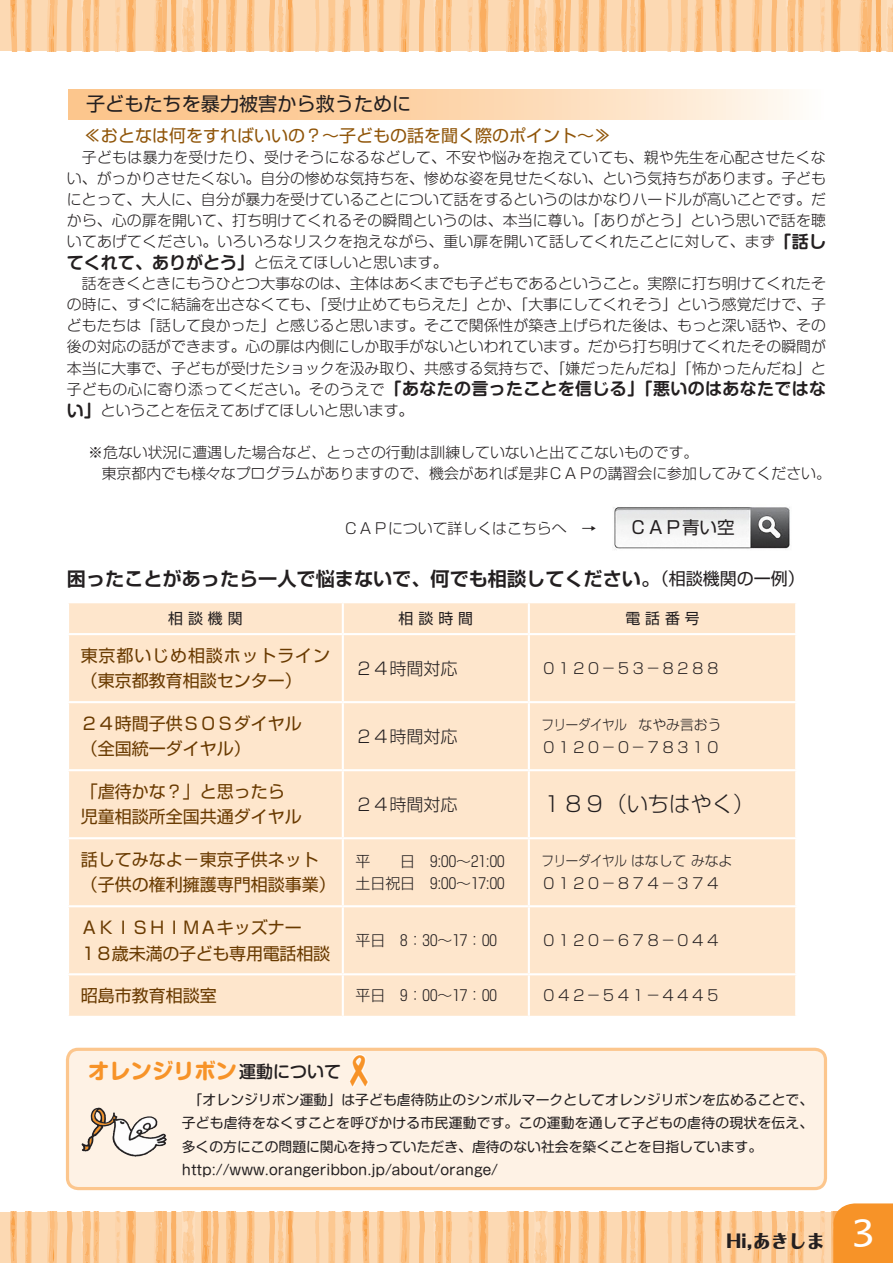
<style>
.page{position:relative;width:893px;height:1263px;background:#fff}
.page>*{position:absolute;margin:0;border:0;box-sizing:border-box;transform-origin:0 0}
.t1{font:700 21.3px "Shin M Go Pr 6";color:#f79328}
.t2{font:300 21.3px "Shin Go Pr 6";color:#231f20}
.t3{font:700 19.2px "Shin Go Pr 6 De";color:#231f20}
.t4{font:19.2px "Shin Go Pr 6";color:#231f20}
.t5{font:800 18px "Folk Pro";color:#231f20}
.t6{font:17.55px "Shin Go Pr 6";color:#231f20}
.t7{font:16.95px/25.5px "Shin Go Pr 6";color:#693a00}
.t8{font:700 16.95px "Shin M Go Pr 6 De";letter-spacing:.02em;color:#231f20}
.t9{font:16.95px "Shin Go Pr 6";color:#905509}
.t10{font:16.95px/25.5px "Shin Go Pr 6";letter-spacing:.05em;color:#693a00}
.t11{font:300 16.95px "Shin Go Pr 6";color:#231f20}
.t12{font:300 14.85px/21.1px "Shin M Go Pr 6";color:#231f20;text-align:justify}
.t13{font:300 14.85px/21.1px "Shin Go Pr 6";color:#231f20}
.t14{font:14.85px "Shin Go Pr 6";letter-spacing:.335em;color:#231f20}
.t15{font:13.8px/23.4px "Shin M Go Pr 6";letter-spacing:.005em;color:#231f20}
.t16{font:300 13.8px "Shin Go Pr 6";letter-spacing:-.025em;color:#231f20;scale:.9 1}
.s1{font-family:"Shin M Go Pr 6 De";font-weight:700;font-size:16.95px}
.s2{font-family:"Shin M Go Pr 6";font-weight:300;font-size:14.85px}
.s3{font-family:"Shin Go Pr 6";font-weight:400;font-size:16.95px}
.s4{font-weight:500;font-size:16.95px;color:#231f20}
.s5{font-family:"Kumoya Std";font-weight:400;font-size:37.2px;color:#fff}
</style>
<div class="page">
<svg style="left:0;top:0;width:893px;height:51px;background:#fbcd9d"></svg>
<svg style="left:0;top:1212px;width:833px;height:51px;background:#fbce9e"></svg>
<svg style="left:68px;top:89px;width:724px;height:30px;background:#fdd7af"></svg>
<div style="left:68px;top:1049px;width:757px;height:139px;background:#fef2e5;border-radius:11px"></div>
<div style="left:66px;top:1048px;width:761px;height:142px;border:3px solid #fcc68d;border-radius:11px"></div>
<img style="left:613px;top:507px;width:177px;height:43px">
<img style="left:82px;top:1108px;width:85px;height:48px">
<div style="left:69px;top:603px;width:726px;height:413px;background:#fee6cc"></div>
<hr style="left:342px;top:603px;width:2px;height:30px;background:#fff">
<hr style="left:528px;top:603px;width:2px;height:30px;background:#fff">
<hr style="left:67px;top:633px;width:276px;height:2px;background:#fff">
<hr style="left:343px;top:633px;width:186px;height:2px;background:#fff">
<hr style="left:342px;top:635px;width:2px;height:66px;background:#fff">
<hr style="left:529px;top:633px;width:268px;height:2px;background:#fff">
<hr style="left:528px;top:635px;width:2px;height:66px;background:#fff">
<hr style="left:67px;top:701px;width:276px;height:2px;background:#fff">
<hr style="left:343px;top:701px;width:186px;height:2px;background:#fff">
<hr style="left:342px;top:703px;width:2px;height:66px;background:#fff">
<hr style="left:529px;top:701px;width:268px;height:2px;background:#fff">
<hr style="left:528px;top:703px;width:2px;height:66px;background:#fff">
<hr style="left:67px;top:769px;width:276px;height:2px;background:#fff">
<hr style="left:343px;top:769px;width:186px;height:2px;background:#fff">
<hr style="left:342px;top:771px;width:2px;height:66px;background:#fff">
<hr style="left:529px;top:769px;width:268px;height:2px;background:#fff">
<hr style="left:528px;top:771px;width:2px;height:66px;background:#fff">
<hr style="left:67px;top:837px;width:276px;height:2px;background:#fff">
<hr style="left:343px;top:837px;width:186px;height:2px;background:#fff">
<hr style="left:342px;top:839px;width:2px;height:66px;background:#fff">
<hr style="left:529px;top:837px;width:268px;height:2px;background:#fff">
<hr style="left:528px;top:839px;width:2px;height:66px;background:#fff">
<hr style="left:67px;top:905px;width:276px;height:2px;background:#fff">
<hr style="left:343px;top:905px;width:186px;height:2px;background:#fff">
<hr style="left:342px;top:907px;width:2px;height:66px;background:#fff">
<hr style="left:529px;top:905px;width:268px;height:2px;background:#fff">
<hr style="left:528px;top:907px;width:2px;height:66px;background:#fff">
<hr style="left:67px;top:973px;width:276px;height:2px;background:#fff">
<hr style="left:343px;top:973px;width:186px;height:2px;background:#fff">
<hr style="left:342px;top:975px;width:2px;height:41px;background:#fff">
<hr style="left:529px;top:973px;width:268px;height:2px;background:#fff">
<hr style="left:528px;top:975px;width:2px;height:41px;background:#fff">
<div style="left:833px;top:1203px;width:60px;height:60px;background:#f79328"></div>
<svg style="left:349px;top:1054px;width:20px;height:34px"></svg>
<p class="t4" style="left:86px;top:88px;width:327px">子どもたちを暴力被害から救うために</p>
<p class="t9" style="left:84px;top:122px;width:529px">≪おとなは何をすればいいの？～子どもの話を聞く際のポイント～≫</p>
<p class="t12" style="left:67px;top:145px;width:760px;text-indent:15px">子どもは暴力を受けたり、受けそうになるなどして、不安や悩みを抱えていても、親や先生を心配させたくない、がっかりさせたくない。自分の惨めな気持ちを、惨めな姿を見せたくない、という気持ちがあります。子どもにとって、大人に、自分が暴力を受けていることについて話をするというのはかなりハードルが高いことです。だから、心の扉を開いて、打ち明けてくれるその瞬間というのは、本当に尊い。「ありがとう」という思いで話を聴いてあげてください。いろいろなリスクを抱えながら、重い扉を開いて話してくれたことに対して、まず<span class="s1">「話してくれて、ありがとう」</span>と伝えてほしいと思います。</p>
<p class="t12" style="left:67px;top:272px;width:760px;text-indent:15px">話をきくときにもうひとつ大事なのは、主体はあくまでも子どもであるということ。実際に打ち明けてくれたその時に、すぐに結論を出さなくても、「受け止めてもらえた」とか、「大事にしてくれそう」という感覚だけで、子どもたちは「話して良かった」と感じると思います。そこで関係性が築き上げられた後は、もっと深い話や、その後の対応の話ができます。心の扉は内側にしか取手がないといわれています。だから打ち明けてくれたその瞬間が本当に大事で、子どもが受けたショックを汲み取り、共感する気持ちで、「嫌だったんだね」「怖かったんだね」と</p>
<p class="t8" style="left:67px;top:375px;width:760px"><span class="s2">子どもの心に寄り添ってください。そのうえで</span>「あなたの言ったことを信じる」「悪いのはあなたではな</p>
<p class="t12" style="left:67px;top:399px;width:348px"><span class="s1">い」</span>ということを伝えてあげてほしいと思います。</p>
<p class="t13" style="left:102px;top:440px;width:731px;text-indent:-13px">※危ない状況に遭遇した場合など、とっさの行動は訓練していないと出てこないものです。<br>東京都内でも様々なプログラムがありますので、機会があれば是非ＣＡＰの講習会に参加してみてください。</p>
<p class="t6" style="left:629px;top:513px;width:107px">ＣＡＰ青い空</p>
<p class="t13" style="left:343px;top:517px;width:254px">ＣＡＰについて詳しくはこちらへ　→</p>
<p class="t3" style="left:67px;top:563px;width:739px">困ったことがあったら一人で悩まないで、何でも相談してください。<span class="s3">（相談機関の一例）</span></p>
<p class="t14" style="left:168px;top:606px;width:76px">相談機関</p>
<p class="t14" style="left:399px;top:606px;width:76px">相談時間</p>
<p class="t14" style="left:625px;top:606px;width:76px">電話番号</p>
<p class="t10" style="left:81px;top:641px;width:251px">東京都いじめ相談ホットライン（東京都教育相談センター）</p>
<p class="t11" style="left:356px;top:654px;width:104px">24時間対応</p>
<p class="t13" style="left:542px;top:656px;width:180px">0120－53－8288</p>
<p class="t7" style="left:81px;top:709px;width:240px">24時間子供ＳＯＳダイヤル　（全国統一ダイヤル）</p>
<p class="t7" style="left:81px;top:777px;width:223px">「虐待かな？」と思ったら児童相談所全国共通ダイヤル</p>
<p class="t11" style="left:356px;top:722px;width:104px">24時間対応</p>
<p class="t16" style="left:542px;top:714px;width:201px">フリーダイヤル　なやみ言おう</p>
<p class="t13" style="left:542px;top:735px;width:180px">0120－０－78310</p>
<p class="t11" style="left:356px;top:790px;width:104px">24時間対応</p>
<h1 class="t2" style="left:542px;top:787px;width:214px">189（いちはやく）</h1>
<p class="t7" style="left:81px;top:845px;width:257px">話してみなよ－東京子供ネット（子供の権利擁護専門相談事業）</p>
<p class="t13" style="left:356px;top:849px;width:151px;line-height:22.4px">平　　日　９:00～21:00土日祝日　９:00～17:00</p>
<p class="t16" style="left:542px;top:850px;width:214px">フリーダイヤル はなして みなよ</p>
<p class="t13" style="left:542px;top:871px;width:180px">0120－874－374</p>
<p class="t7" style="left:80px;top:914px;width:252px">ＡＫＩＳＨＩＭＡキッズナー<br>18歳未満の子ども専用電話相談</p>
<p class="t13" style="left:356px;top:928px;width:143px">平日　８：30～17：00</p>
<p class="t13" style="left:542px;top:928px;width:180px">0120－678－044</p>
<p class="t7" style="left:81px;top:982px;width:138px">昭島市教育相談室</p>
<p class="t13" style="left:356px;top:984px;width:143px">平日　９：00～17：00</p>
<p class="t13" style="left:542px;top:984px;width:134px">042－54１ －４４４５</p>
<h1 class="t1" style="left:88px;top:1053px;width:254px">オレンジリボン<span class="s4">運動について</span></h1>
<p class="t15" style="left:182px;top:1087px;width:633px;text-indent:7px">「オレンジリボン運動」は子ども虐待防止のシンボルマークとしてオレンジリボンを広めることで、子ども虐待をなくすことを呼びかける市民運動です。この運動を通して子どもの虐待の現状を伝え、多くの方にこの問題に関心を持っていただき、虐待のない社会を築くことを目指しています。http://www.orangeribbon.jp/about/orange/</p>
<p class="t5" style="left:726px;top:1226px;width:150px">Hi,あきしま <span class="s5">3</span></p>
</div>
